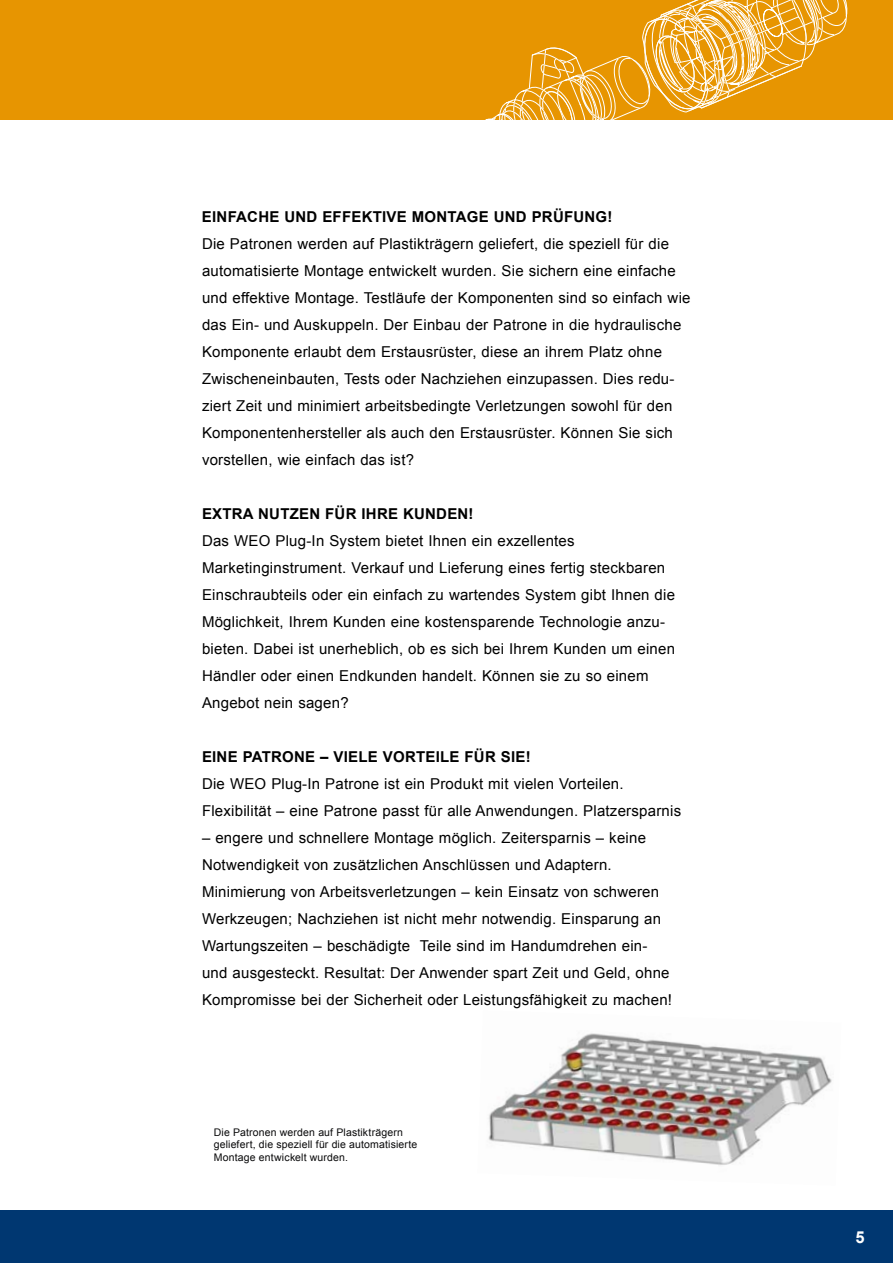
<style>
.page{position:relative;width:893px;height:1263px;background:#fff}
.page>*{position:absolute;margin:0;border:0;box-sizing:border-box;transform-origin:0 0}
.t1{font:700 16.5px "Arial";color:#fff}
.t2{font:15px/27px "Arial";letter-spacing:.015em;color:#000}
.t3{font:700 15px "Arial";letter-spacing:.015em;color:#000}
.t4{font:10.5px/12.6px "Arial";letter-spacing:.02em;color:#0a0a0b}
</style>
<div class="page">
<div style="left:0;top:1210px;width:893px;height:53px;background:#003771"></div>
<img style="left:488px;top:1033px;width:344px;height:133px">
<div style="left:0;top:0;width:893px;height:119px;background:#e79501"></div>
<svg style="left:401px;top:0;width:446px;height:120px"></svg>
<p class="t3" style="left:202px;top:207px;width:189px">EINFACHE UND EFFEKTIVE</p>
<p class="t3" style="left:412px;top:207px;width:202px">MONTAGE UND PRÜFUNG!</p>
<p class="t2" style="left:202px;top:230px;width:490px">Die Patronen werden auf Plastikträgern geliefert, die speziell für die automatisierte Montage entwickelt wurden. Sie sichern eine einfache und effektive Montage. Testläufe der Komponenten sind so einfach wie das Ein- und Auskuppeln. Der Einbau der Patrone in die hydraulische Komponente erlaubt dem Erstausrüster, diese an ihrem Platz ohne Zwischeneinbauten, Tests oder Nachziehen einzupassen. Dies redu&shy;ziert Zeit und minimiert arbeitsbedingte Verletzungen sowohl für den Komponentenhersteller als auch den Erstausrüster. Können Sie sich vorstellen, wie einfach das ist?</p>
<p class="t3" style="left:202px;top:504px;width:273px">EXTRA NUTZEN FÜR IHRE KUNDEN!</p>
<p class="t2" style="left:202px;top:527px;width:475px">Das WEO Plug-In System bietet Ihnen ein exzellentes Marketinginstrument. Verkauf und Lieferung eines fertig steckbaren Einschraubteils oder ein einfach zu wartendes System gibt Ihnen die Möglichkeit, Ihrem Kunden eine kostensparende Technologie anzu&shy;bieten. Dabei ist unerheblich, ob es sich bei Ihrem Kunden um einen Händler oder einen Endkunden handelt. Können sie zu so einem Angebot nein sagen?</p>
<p class="t3" style="left:202px;top:747px;width:330px">EINE PATRONE – VIELE VORTEILE FÜR SIE!</p>
<p class="t2" style="left:202px;top:770px;width:481px">Die WEO Plug-In Patrone ist ein Produkt mit vielen Vorteilen.<br>Flexibilität – eine Patrone passt für alle Anwendungen. Platzersparnis</p>
<p class="t2" style="left:202px;top:824px;width:472px">– engere und schnellere Montage möglich. Zeitersparnis – keine Notwendigkeit von zusätzlichen Anschlüssen und Adaptern.<br>Minimierung von Arbeitsverletzungen – kein Einsatz von schweren Werkzeugen; Nachziehen ist nicht mehr notwendig. Einsparung an Wartungszeiten – beschädigte Teile sind im Handumdrehen ein&shy;und ausgesteckt. Resultat: Der Anwender spart Zeit und Geld, ohne Kompromisse bei der Sicherheit oder Leistungsfähigkeit zu machen!</p>
<p class="t4" style="left:214px;top:1126px;width:205px">Die Patronen werden auf Plastikträgern geliefert, die speziell für die automatisierte<br>M ontage entwickelt wurden.</p>
<p class="t1" style="left:855px;top:1226px;width:11px">5</p>
</div>
